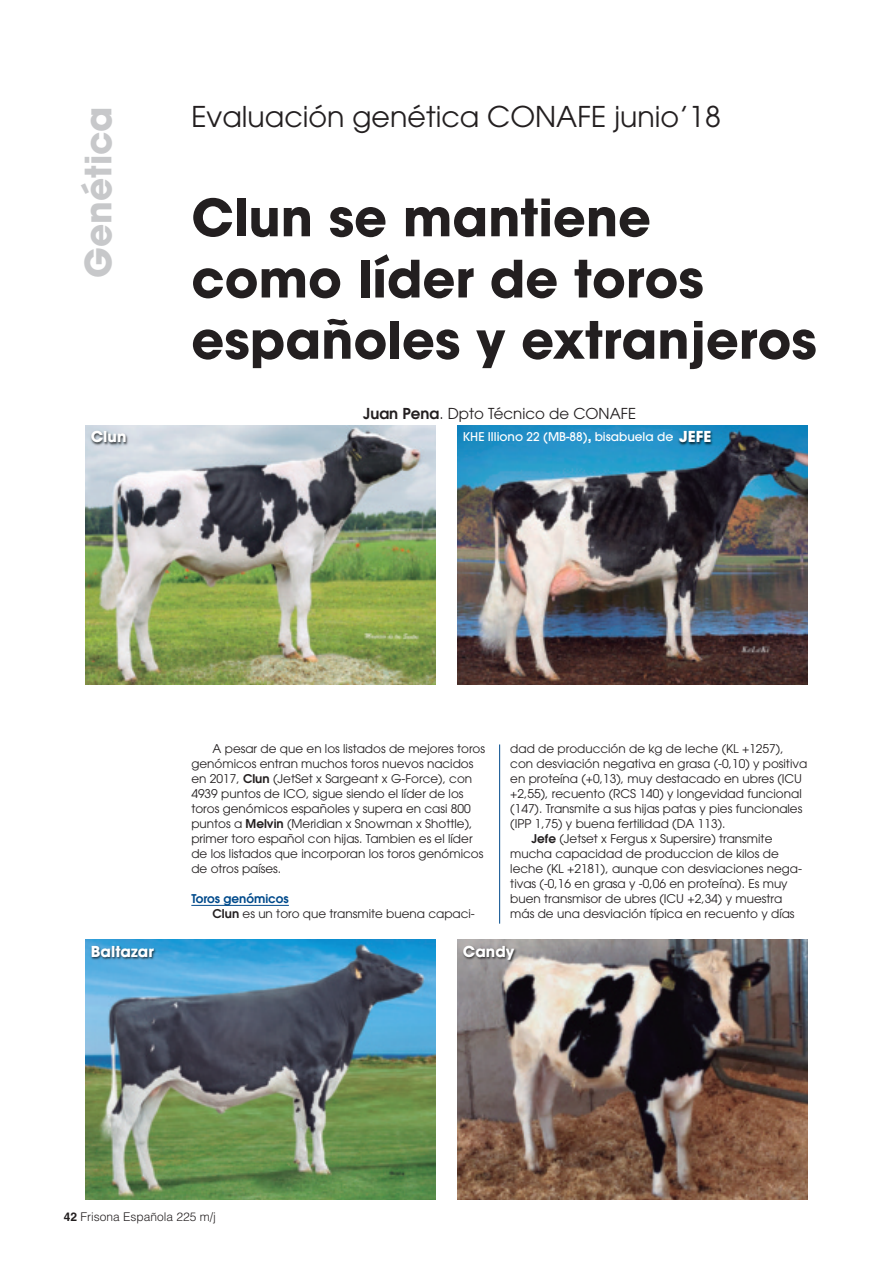
<style>
.page{position:relative;width:893px;height:1263px;background:#fff}
.page>*{position:absolute;margin:0;border:0;box-sizing:border-box;transform-origin:0 0}
.t1{font:700 51px/61.2px "Avant Garde";color:#231f20}
.t2{font:700 36px "Avant Garde";color:#c7c8ca}
.t3{font:28.5px "Avant Garde";color:#231f20}
.t4{font:15px "Avant Garde";color:#231f20}
.t5{font:700 15px "Avant Garde";color:#fff}
.t6{font:12px/15px "Avant Garde";color:#231f20}
.t7{font:500 12px "Avant Garde";color:#fff}
.t8{font:300 12px "Helvetica";color:#231f20}
.s1{font-weight:600}
.s2{font-weight:700}
.s3{font-weight:700;font-size:15px}
.s4{font-weight:600;color:#004a8b}
</style>
<div class="page">
<hr style="left:191px;top:905px;width:98px;height:1px;background:#004a8b">
<img style="left:85px;top:425px;width:351px;height:260px">
<img style="left:457px;top:425px;width:351px;height:260px">
<img style="left:85px;top:940px;width:351px;height:259px">
<img style="left:457px;top:940px;width:351px;height:259px">
<hr style="left:499px;top:744px;width:1px;height:180px;background:#004a8b">
<img style="left:85px;top:425px;width:76px;height:30px">
<img style="left:673px;top:425px;width:56px;height:30px">
<img style="left:85px;top:939px;width:97px;height:31px">
<img style="left:457px;top:939px;width:76px;height:31px">
<h2 class="t2" style="left:85px;top:278px;width:173px;rotate:-90deg">Genética</h2>
<h3 class="t3" style="left:191px;top:106px;width:531px">Evaluación genética CONAFE junio’18</h3>
<h1 class="t1" style="left:191px;top:194px;width:627px">Clun se mantiene<br>como líder de toros españoles y extranjeros</h1>
<p class="t4" style="left:363px;top:408px;width:274px"><span class="s1">Juan Pena</span>. Dpto Técnico de CONAFE</p>
<p class="t5" style="left:91px;top:431px;width:37px">Clun</p>
<p class="t7" style="left:463px;top:432px;width:250px">KHE Illiono 22 (MB-88)<span class="s2">,</span> bisabuela de <span class="s3">JEFE</span></p>
<p class="t6" style="left:191px;top:742px;width:295px;text-indent:21px">A pesar de que en los listados de mejores toros genómicos entran muchos toros nuevos nacidos en 2017, <span class="s1">Clun</span> (JetSet x Sargeant x G-Force), con 4939 puntos de ICO, sigue siendo el líder de los toros genómicos españoles y supera en casi 800 puntos a <span class="s1">Melvin</span> (Meridian x Snowman x Shottle), primer toro español con hijas. Tambien es el líder de los listados que incorporan los toros genómicos de otros países.</p>
<p class="t6" style="left:213px;top:892px;width:264px;text-indent:-21px"><span class="s4">Toros genómicos<br></span><span class="s1">Clun</span> es un toro que transmite buena capaci-</p>
<p class="t6" style="left:510px;top:742px;width:275px">dad de producción de kg de leche (KL +1257),</p>
<p class="t6" style="left:510px;top:757px;width:298px">con desviación negativa en grasa (-0,10) y positiva</p>
<p class="t6" style="left:510px;top:772px;width:293px">en proteína (+0,13), muy destacado en ubres (ICU</p>
<p class="t6" style="left:510px;top:787px;width:293px">+2,55), recuento (RCS 140) y longevidad funcional</p>
<p class="t6" style="left:510px;top:802px;width:294px">(147). Transmite a sus hijas patas y pies funcionales</p>
<p class="t6" style="left:510px;top:817px;width:217px">(IPP 1,75) y buena fertilidad (DA 113).</p>
<p class="t6" style="left:531px;top:832px;width:242px"><span class="s1">Jefe</span> (Jetset x Fergus x Supersire) transmite</p>
<p class="t6" style="left:510px;top:847px;width:270px">mucha capacidad de produccion de kilos de</p>
<p class="t6" style="left:510px;top:862px;width:293px">leche (KL +2181), aunque con desviaciones nega-</p>
<p class="t6" style="left:510px;top:877px;width:279px">tivas (-0,16 en grasa y -0,06 en proteína). Es muy</p>
<p class="t6" style="left:510px;top:892px;width:274px">buen transmisor de ubres (ICU +2,34) y muestra</p>
<p class="t6" style="left:510px;top:907px;width:286px">más de una desviación típica en recuento y días</p>
<p class="t5" style="left:91px;top:945px;width:65px">Baltazar</p>
<p class="t5" style="left:463px;top:945px;width:53px">Candy</p>
<p class="t8" style="left:64px;top:1206px;width:154px"><span class="s2">42</span> Frisona Española 225 m/j</p>
</div>
